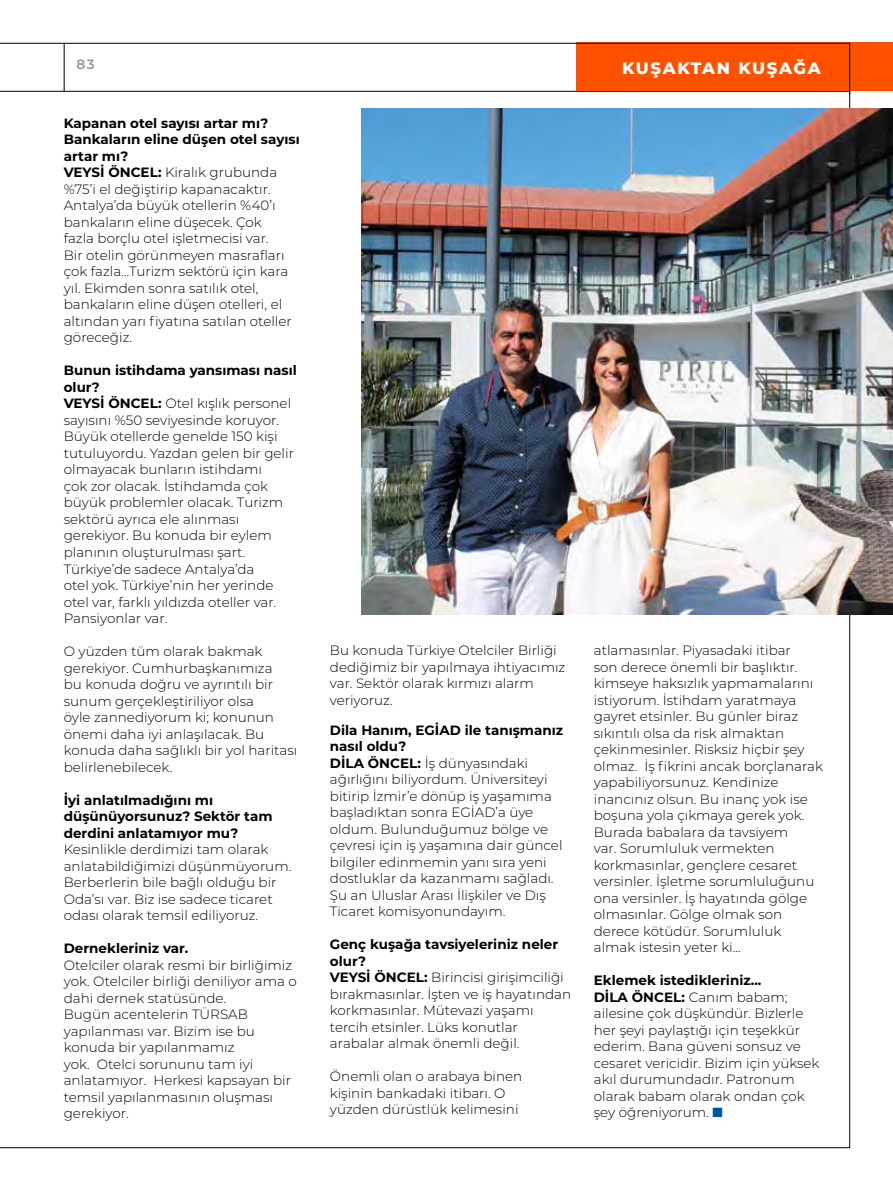
<style>
.page{position:relative;width:893px;height:1191px;background:#fff}
.page>*{position:absolute;margin:0;border:0;box-sizing:border-box;transform-origin:0 0}
.t1{font:800 16.5px "Montserrat";letter-spacing:.1em;color:#fff}
.t2{font:300 13.5px/16.5px "Montserrat";color:#000}
.t3{font:700 13.5px/16.5px "Montserrat";color:#000}
.t4{font:600 13.5px "Montserrat";color:#939598}
.s1{font-weight:700}
.s2{color:#0054a4}
</style>
<div class="page">
<img style="left:361px;top:108px;width:532px;height:506px">
<div style="left:576px;top:43px;width:317px;height:48px;background:#ff5000"></div>
<svg style="left:0;top:43px;width:850px;height:52px"></svg>
<p class="t4" style="left:77px;top:55px;width:20px">83</p>
<p class="t3" style="left:64px;top:114px;width:237px">Kapanan otel sayısı artar mı?<br>Bankaların eline düşen otel sayısı artar mı?<br>VEY</p>
<p class="t2" style="left:64px;top:164px;width:230px;text-indent:28px"><span class="s1">Sİ ÖNCEL:</span> Kiralık grubunda %75’i el değiştirip kapanacaktır.<br>Antalya’da büyük otellerin %40’ı bankaların eline düşecek. Çok fazla borçlu otel işletmecisi var.<br>Bir otelin görünmeyen masrafları çok fazla…Turizm sektörü için kara yıl. Ekimden sonra satılık otel, bankaların eline düşen otelleri, el altından yarı fiyatına satılan oteller göreceğiz.</p>
<p class="t3" style="left:64px;top:362px;width:235px">Bunun istihdama yansıması nasıl olur?<br>VEY</p>
<p class="t2" style="left:64px;top:395px;width:232px;text-indent:28px"><span class="s1">Sİ ÖNCEL:</span> Otel kışlık personel sayısını %50 seviyesinde koruyor.<br>Büyük otellerde genelde 150 kişi tutuluyordu. Yazdan gelen bir gelir olmayacak bunların istihdamı<br>çok zor olacak. İstihdamda çok büyük problemler olacak. Turizm sektörü ayrıca ele alınması gerekiyor. Bu konuda bir eylem planının oluşturulması şart.<br>Türkiye’de sadece Antalya’da<br>otel yok. Türkiye’nin her yerinde otel var, farklı yıldızda oteller var.<br>Pansiyonlar var.</p>
<p class="t2" style="left:64px;top:642px;width:235px">O yüzden tüm olarak bakmak gerekiyor. Cumhurbaşkanımıza<br>bu konuda doğru ve ayrıntılı bir sunum gerçekleştiriliyor olsa<br>öyle zannediyorum ki; konunun önemi daha iyi anlaşılacak. Bu konuda daha sağlıklı bir yol haritası belirlenebilecek.</p>
<p class="t3" style="left:64px;top:791px;width:210px">İyi anlatılmadığını mı düşünüyorsunuz? Sektör tam derdini anlatamıyor mu?</p>
<p class="t2" style="left:64px;top:840px;width:229px">Kesinlikle derdimizi tam olarak anlatabildiğimizi düşünmüyorum.<br>Berberlerin bile bağlı olduğu bir Oda’sı var. Biz ise sadece ticaret odası olarak temsil ediliyoruz.</p>
<p class="t3" style="left:64px;top:939px;width:126px">Dernekleriniz var.</p>
<p class="t2" style="left:64px;top:956px;width:234px">Otelciler olarak resmi bir birliğimiz yok. Otelciler birliği deniliyor ama o dahi dernek statüsünde.<br>Bugün acentelerin TÜRSAB yapılanması var. Bizim ise bu konuda bir yapılanmamız<br>yok. Otelci sorununu tam iyi anlatamıyor. Herkesi kapsayan bir temsil yapılanmasının oluşması gerekiyor.</p>
<p class="t1" style="left:622px;top:56px;width:200px">KUŞAKTAN KUŞAĞA</p>
<p class="t2" style="left:330px;top:641px;width:237px">Bu konuda Türkiye Otelciler Birliği dediğimiz bir yapılmaya ihtiyacımız var. Sektör olarak kırmızı alarm veriyoruz.</p>
<p class="t2" style="left:330px;top:721px;width:235px"><span class="s1">Dila Hanım, EGİAD ile tanışmanız nasıl oldu?<br>DİLA ÖNCEL:</span> İş dünyasındaki ağırlığını biliyordum. Üniversiteyi bitirip İzmir’e dönüp iş yaşamıma başladıktan sonra EGİAD’a üye oldum. Bulunduğumuz bölge ve çevresi için iş yaşamına dair güncel bilgiler edinmemin yanı sıra yeni dostluklar da kazanmamı sağladı.<br>Şu an Uluslar Arası İlişkiler ve Dış<br>Ticaret komisyonundayım.</p>
<p class="t3" style="left:330px;top:935px;width:230px">Genç kuşağa tavsiyeleriniz neler olur?<br>VEY</p>
<p class="t2" style="left:330px;top:968px;width:243px;text-indent:28px"><span class="s1">Sİ ÖNCEL:</span> Birincisi girişimciliği bırakmasınlar. İşten ve iş hayatından korkmasınlar. Mütevazi yaşamı tercih etsinler. Lüks konutlar arabalar almak önemli değil.</p>
<p class="t2" style="left:330px;top:1067px;width:194px">Önemli olan o arabaya binen kişinin bankadaki itibarı. O yüzden dürüstlük kelimesini</p>
<p class="t2" style="left:594px;top:641px;width:231px">atlamasınlar. Piyasadaki itibar<br>son derece önemli bir başlıktır. kimseye haksızlık yapmamalarını istiyorum. İstihdam yaratmaya gayret etsinler. Bu günler biraz sıkıntılı olsa da risk almaktan çekinmesinler. Risksiz hiçbir şey olmaz. İş fikrini ancak borçlanarak yapabiliyorsunuz. Kendinize inancınız olsun. Bu inanç yok ise boşuna yola çıkmaya gerek yok.<br>Burada babalara da tavsiyem<br>var. Sorumluluk vermekten korkmasınlar, gençlere cesaret versinler. İşletme sorumluluğunu ona versinler. İş hayatında gölge olmasınlar. Gölge olmak son derece kötüdür. Sorumluluk almak istesin yeter ki...</p>
<p class="t2" style="left:594px;top:971px;width:227px"><span class="s1">Eklemek istedikleriniz...<br>DİLA ÖNCEL:</span> Canım babam; ailesine çok düşkündür. Bizlerle her şeyi paylaştığı için teşekkür ederim. Bana güveni sonsuz ve cesaret vericidir. Bizim için yüksek akıl durumundadır. Patronum olarak babam olarak ondan çok şey öğreniyorum. <span class="s2">■</span></p>
</div>
